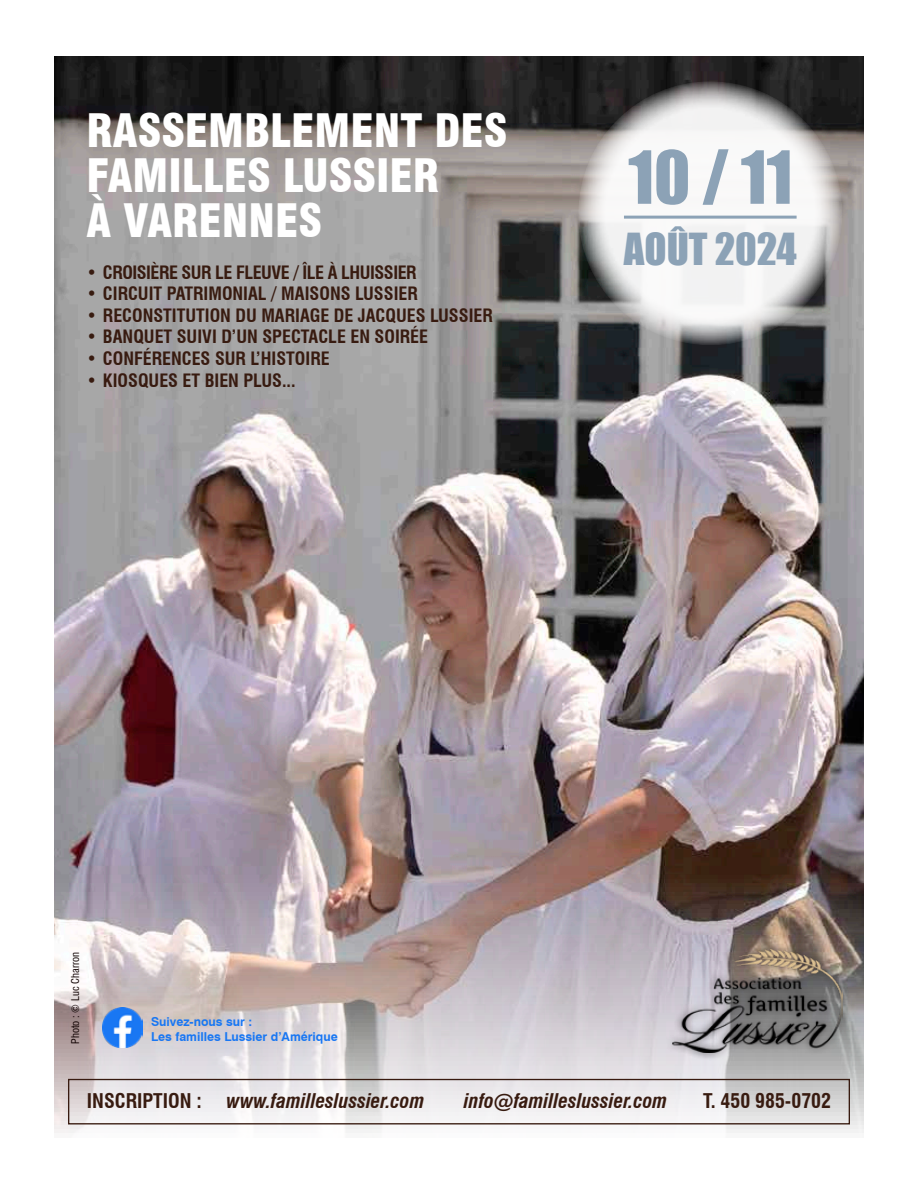
<style>
.page{position:relative;width:918px;height:1188px;background:#fff}
.page>*{position:absolute;margin:0;border:0;box-sizing:border-box;transform-origin:0 0}
.t1{font:67.65px "Impact";color:#8ca2b6}
.t2{font:900 condensed 45px/45px "Swiss 721 BT";color:#fff}
.t3{font:40.65px "Impact";color:#8ca2b6}
.t4{font:italic 700 condensed 19.8px "Swiss 721 BT";color:#381b10}
.t5{font:700 condensed 19.8px "Swiss 721 BT";color:#381b10}
.t6{font:700 condensed 18px "Swiss 721 BT";color:#381b10}
.t7{font:700 condensed 18px "Swiss 721 BT";letter-spacing:-.025em;color:#381b10}
.t8{font:700 12.3px/14.7px "Swiss 721 BT";color:#1977f3}
.t9{font:condensed 10.5px "Swiss 721 BT";color:#0f0100}
</style>
<div class="page">
<img style="left:54px;top:56px;width:810px;height:1077px">
<svg style="left:578px;top:81px;width:264px;height:264px;fill:#f2f2f2"></svg>
<hr style="left:624px;top:216px;width:173px;height:3px;background:#8ca2b6">
<div style="left:68px;top:1079px;width:782px;height:45px;border:1px solid #381b10"></div>
<div style="left:665px;top:942px;width:185px;height:118px;background:#231f20;opacity:.75"></div>
<img style="left:672px;top:950px;width:171px;height:103px">
<img style="left:103px;top:1007px;width:40px;height:40px">
<h2 class="t2" style="left:87px;top:108px;width:422px">RASSEMBLEMENT DES<br>FAMILLES LUSSIER<br>À VARENNES</h2>
<p class="t7" style="left:87px;top:261px;width:331px">• CROISIÈRE SUR LE FLEUVE / ÎLE À LHUISSIER</p>
<p class="t6" style="left:87px;top:283px;width:333px">• CIRCUIT PATRIMONIAL / MAISONS LUSSIER</p>
<p class="t6" style="left:87px;top:304px;width:408px">• RECONSTITUTION DU MARIAGE DE JACQUES LUSSIER</p>
<p class="t6" style="left:87px;top:326px;width:343px">• BANQUET SUIVI D’UN SPECTACLE EN SOIRÉE</p>
<p class="t6" style="left:87px;top:348px;width:245px">• CONFÉRENCES SUR L’HISTOIRE</p>
<p class="t6" style="left:87px;top:369px;width:210px">• KIOSQUES ET BIEN PLUS...</p>
<h1 class="t1" style="left:628px;top:125px;width:166px">10 / 11</h1>
<h3 class="t3" style="left:624px;top:217px;width:174px">AOÛT 2024</h3>
<p class="t9" style="left:69px;top:1044px;width:93px;rotate:-90deg">Photo : © Luc Charron</p>
<p class="t8" style="left:151px;top:1014px;width:188px">Suivez-nous sur :<br>Les familles Lussier d’Amérique</p>
<p class="t5" style="left:87px;top:1088px;width:116px">INSCRIPTION :</p>
<p class="t4" style="left:227px;top:1088px;width:199px">www.familleslussier.com</p>
<p class="t4" style="left:464px;top:1088px;width:205px">info@familleslussier.com</p>
<p class="t5" style="left:703px;top:1088px;width:129px">T. 450 985-0702</p>
</div>
